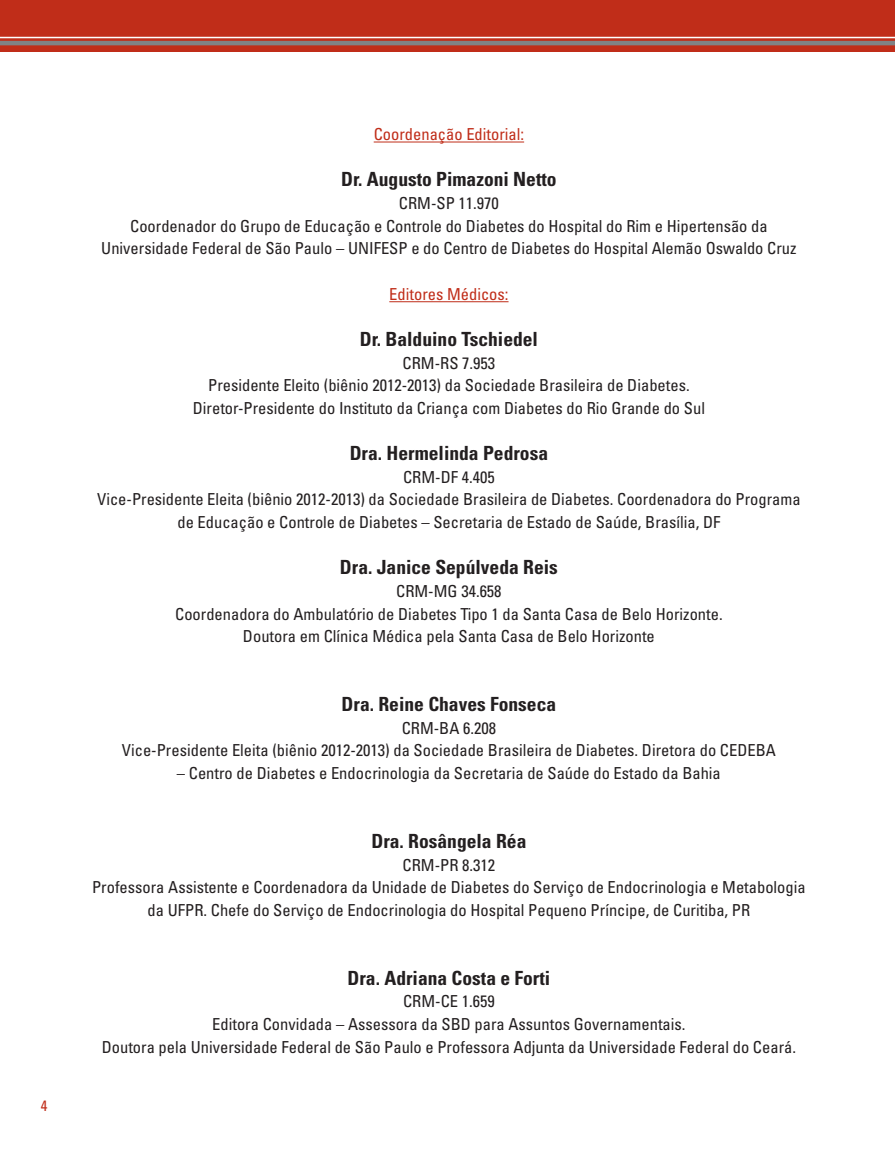
<style>
.page{position:relative;width:895px;height:1149px;background:#fff}
.page>*{position:absolute;margin:0;border:0;box-sizing:border-box;transform-origin:0 0}
.t1{font:700 condensed 19.5px "Univers LT Std";color:#231f20}
.t2{font:condensed 16.5px/22.8px "Univers LT Std";color:#231f20;text-align:center}
.t3{font:condensed 16.5px "Univers LT Std";color:#c02d19}
.t4{font:condensed 15px "Univers LT Std";color:#c02d19}
</style>
<div class="page">
<div style="left:0;top:0;width:894px;height:51px;background:#c02d19"></div>
<hr style="left:0;top:41px;width:894px;height:4px;background:#808285">
<hr style="left:0;top:37px;width:894px;height:1px;background:#fff">
<hr style="left:373px;top:141px;width:151px;height:1px;background:#c02d19">
<hr style="left:389px;top:301px;width:119px;height:1px;background:#c02d19">
<p class="t4" style="left:41px;top:1099px;width:8px">4</p>
<p class="t3" style="left:373px;top:128px;width:152px">Coordenação Editorial:</p>
<p class="t1" style="left:341px;top:171px;width:217px">Dr. Augusto Pimazoni Netto</p>
<p class="t2" style="left:101px;top:193px;width:696px">CRM-SP 11.970<br>Coordenador do Grupo de Educação e Controle do Diabetes do Hospital do Rim e Hipertensão da<br>Universidade Federal de São Paulo – UNIFESP e do Centro de Diabetes do Hospital Alemão Oswaldo Cruz</p>
<p class="t3" style="left:389px;top:288px;width:121px">Editores Médicos:</p>
<p class="t1" style="left:360px;top:331px;width:180px">Dr. Balduino Tschiedel</p>
<p class="t2" style="left:193px;top:352px;width:513px">CRM-RS 7.953<br>Presidente Eleito (biênio 2012-2013) da Sociedade Brasileira de Diabetes.<br>Diretor-Presidente do Instituto da Criança com Diabetes do Rio Grande do Sul</p>
<p class="t1" style="left:349px;top:445px;width:200px">Dra. Hermelinda Pedrosa</p>
<p class="t2" style="left:97px;top:466px;width:704px">CRM-DF 4.405<br>Vice-Presidente Eleita (biênio 2012-2013) da Sociedade Brasileira de Diabetes. Coordenadora do Programa de Educação e Controle de Diabetes – Secretaria de Estado de Saúde, Brasília, DF</p>
<p class="t1" style="left:340px;top:559px;width:219px">Dra. Janice Sepúlveda Reis</p>
<p class="t2" style="left:175px;top:580px;width:549px">CRM-MG 34.658<br>Coordenadora do Ambulatório de Diabetes Tipo 1 da Santa Casa de Belo Horizonte.<br>Doutora em Clínica Médica pela Santa Casa de Belo Horizonte</p>
<p class="t1" style="left:341px;top:696px;width:216px">Dra. Reine Chaves Fonseca</p>
<p class="t2" style="left:122px;top:717px;width:655px">CRM-BA 6.208<br>Vice-Presidente Eleita (biênio 2012-2013) da Sociedade Brasileira de Diabetes. Diretora do CEDEBA</p>
<p class="t2" style="left:177px;top:763px;width:545px">– Centro de Diabetes e Endocrinologia da Secretaria de Saúde do Estado da Bahia</p>
<p class="t1" style="left:371px;top:832px;width:156px">Dra. Rosângela Réa</p>
<p class="t2" style="left:92px;top:854px;width:715px">CRM-PR 8.312<br>Professora Assistente e Coordenadora da Unidade de Diabetes do Serviço de Endocrinologia e Metabologia da UFPR. Chefe do Serviço de Endocrinologia do Hospital Pequeno Príncipe, de Curitiba, PR</p>
<p class="t1" style="left:347px;top:969px;width:204px">Dra. Adriana Costa e Forti</p>
<p class="t2" style="left:102px;top:991px;width:695px">CRM-CE 1.659<br>Editora Convidada – Assessora da SBD para Assuntos Governamentais.<br>Doutora pela Universidade Federal de São Paulo e Professora Adjunta da Universidade Federal do Ceará.</p>
</div>
